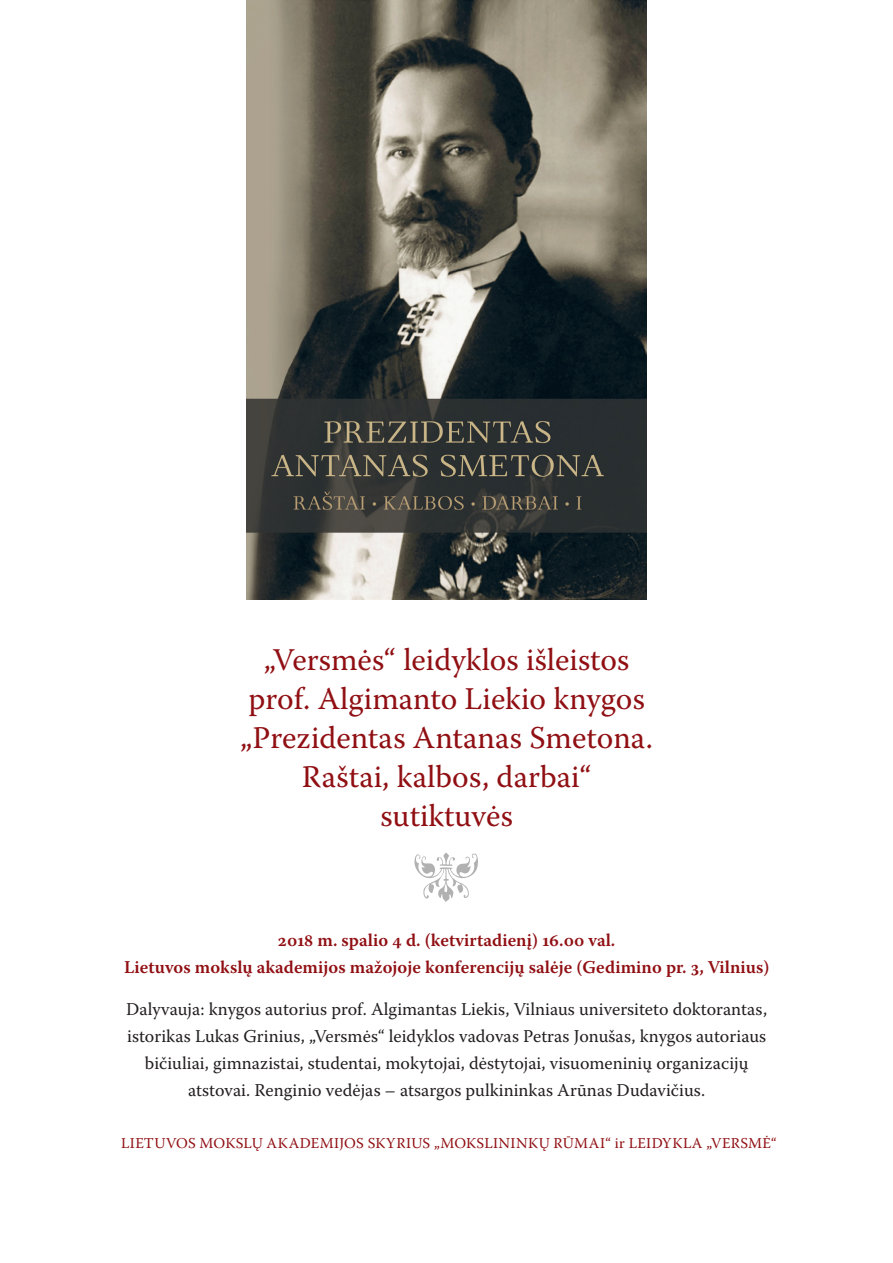
<style>
.page{position:relative;width:893px;height:1263px;background:#fff}
.page>*{position:absolute;margin:0;border:0;box-sizing:border-box;transform-origin:0 0}
.t1{font:31.5px/39px "Warnock Pro";color:#900f13;text-align:center}
.t2{font:18px/27px "Warnock Pro";color:#231f20;text-align:center}
.t3{font:600 18px/27px "Warnock Pro";color:#900f13;text-align:center}
.t4{font:15px "Warnock Pro";letter-spacing:.02em;color:#900f13}
</style>
<div class="page">
<img style="left:246px;top:0;width:401px;height:600px">
<svg style="left:414px;top:853px;width:64px;height:49px"></svg>
<h1 class="t1" style="left:240px;top:639px;width:414px">„Versmės“ leidyklos išleistos prof. Algimanto Liekio knygos „Prezidentas Antanas Smetona.<br>Raštai, kalbos, darbai“ sutiktuvės</h1>
<p class="t3" style="left:124px;top:926px;width:647px">2018 m. spalio 4 d. (ketvirtadienį) 16.00 val.<br>Lietuvos mokslų akademijos mažojoje konferencijų salėje (Gedimino pr. 3, Vilnius)</p>
<p class="t2" style="left:126px;top:995px;width:642px">Dalyvauja: knygos autorius prof. Algimantas Liekis, Vilniaus universiteto doktorantas, istorikas Lukas Grinius, „Versmės“ leidyklos vadovas Petras Jonušas, knygos autoriaus bičiuliai, gimnazistai, studentai, mokytojai, dėstytojai, visuomeninių organizacijų atstovai. Renginio vedėjas – atsargos pulkininkas Arūnas Dudavičius.</p>
<p class="t4" style="left:121px;top:1134px;width:657px">LIETUVOS MOKSLŲ AKADEMIJOS SKYRIUS „MOKSLININKŲ RŪMAI“ ir LEIDYKLA „VERSMĖ“</p>
</div>
